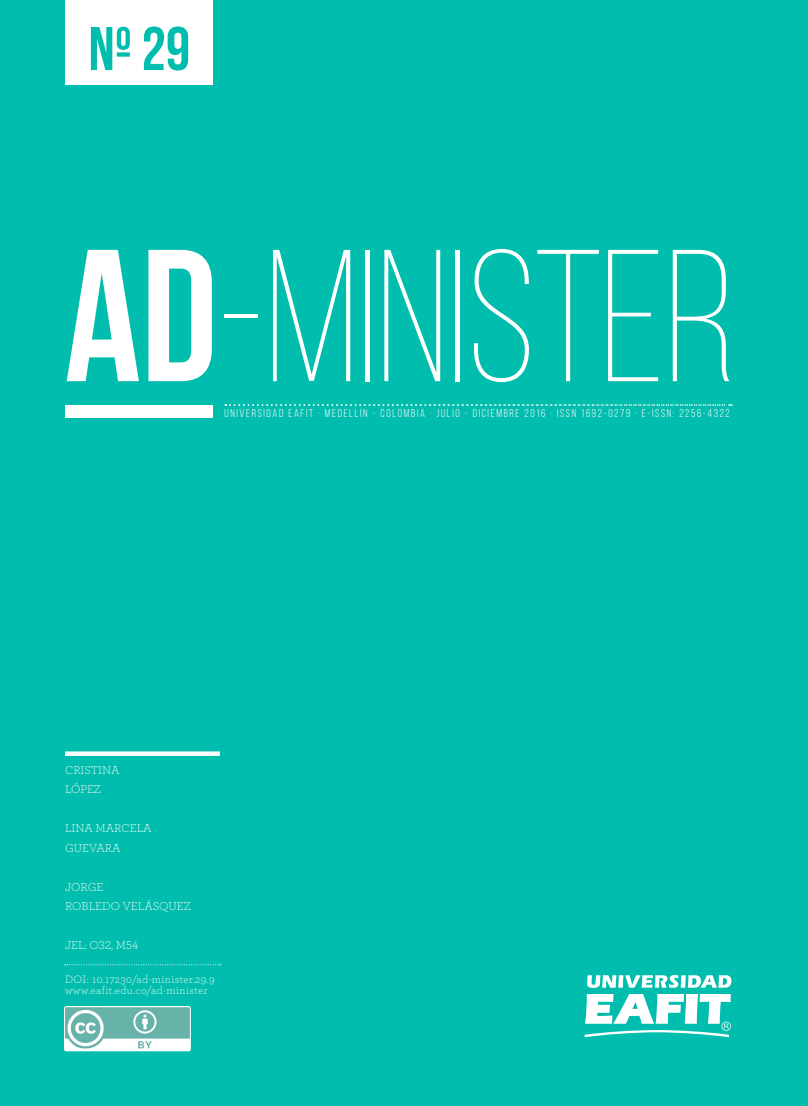
<style>
.page{position:relative;width:808px;height:1106px;background:#00bdad}
.page>*{position:absolute;margin:0;border:0;box-sizing:border-box;transform-origin:0 0}
.t1{font:300 187.5px "Bebas Neue";color:#fff}
.t2{font:700 61.5px "Bebas Neue";color:#00bdad}
.Autor_y_JEL{font:300 12px "Archer Pro";color:#fff}
.t3{font:11.25px "Bebas Neue";letter-spacing:.145em;color:#fff}
.SUBTITULO{font:300 11.25px "Archer Pro";letter-spacing:.035em;color:#fff}
.s1{font-weight:700}
</style>
<div class="page">
<svg style="left:585px;top:994px;width:146px;height:43px"></svg>
<svg style="left:587px;top:975px;width:144px;height:13px"></svg>
<div style="left:65px;top:405px;width:148px;height:13px;background:#fff"></div>
<svg style="left:225px;top:404px;width:507px;height:2px"></svg>
<div style="left:65px;top:0;width:148px;height:84px;background:#fff"></div>
<img style="left:65px;top:1006px;width:126px;height:45px">
<div style="left:65px;top:751px;width:155px;height:5px;background:#fff"></div>
<svg style="left:65px;top:964px;width:155px;height:1px"></svg>
<h2 class="t2" style="left:88px;top:15px;width:103px">Nº 29</h2>
<h1 class="t1" style="left:65px;top:217px;width:673px"><span class="s1">AD</span>-MINISTER</h1>
<p class="t3" style="left:225px;top:407px;width:507px">UNIVERSIDAD EAFIT · MEDELLÍN - COLOMBIA · JULIO - DICIEMBRE 2016 · ISSN 1692-0279 · E-ISSN: 2256-4322</p>
<p class="Autor_y_JEL" style="left:65px;top:762px;width:56px">CRISTINA</p>
<p class="Autor_y_JEL" style="left:65px;top:781px;width:37px">LÓPEZ</p>
<p class="Autor_y_JEL" style="left:65px;top:820px;width:88px">LINA MARCELA</p>
<p class="Autor_y_JEL" style="left:65px;top:840px;width:57px">GUEVARA</p>
<p class="Autor_y_JEL" style="left:65px;top:879px;width:40px">JORGE</p>
<p class="Autor_y_JEL" style="left:65px;top:898px;width:127px">ROBLEDO VELÁSQUEZ</p>
<p class="Autor_y_JEL" style="left:65px;top:937px;width:75px">JEL: O32, M54</p>
<p class="SUBTITULO" style="left:65px;top:972px;width:151px">DOI: 10.17230/ad-minister.29.9</p>
<p class="SUBTITULO" style="left:65px;top:983px;width:144px">www.eafit.edu.co/ad-minister</p>
</div>
